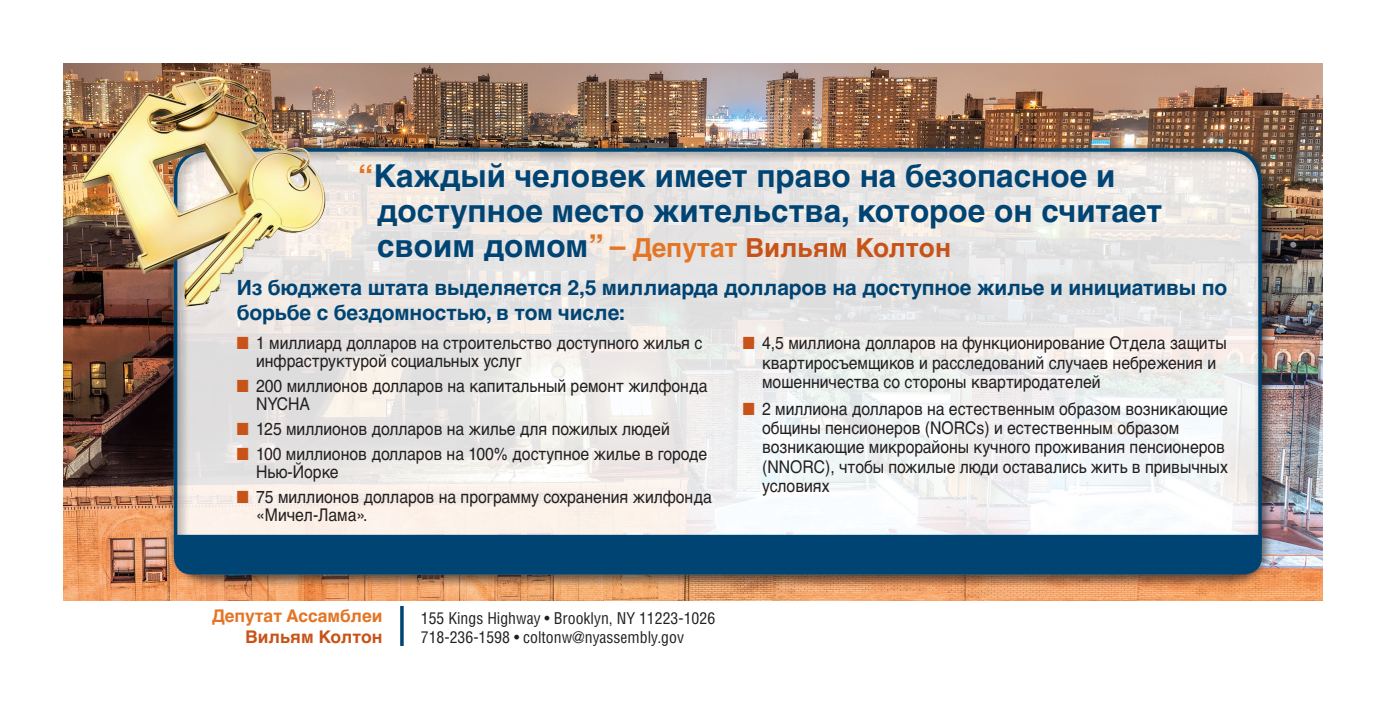
<style>
.page{position:relative;width:1386px;height:709px;background:#fff}
.page>*{position:absolute;margin:0;border:0;box-sizing:border-box;transform-origin:0 0}
.t1{font:700 31.5px/35px "Helvetica Cyr";color:#004473}
.t2{font:700 26.25px "Helvetica Cyr";color:#c75318}
.t3{font:700 21px/25.2px "Helvetica Cyr";letter-spacing:-.01em;color:#004473}
.t4{font:17.5px/19.2px "Helvetica Cyr Upright";color:#231f20;scale:.9 1}
.t5{font:700 17.5px "Helvetica Cyr";color:#e37524}
.t6{font:700 17.5px "Helvetica Cyr";color:#c75318}
.t7{font:condensed 15.75px/18.9px "Helvetica";color:#231f20}
.s1{color:#e37524}
.s2{font-size:31.5px;color:#004473}
.s3{font-size:31.5px;color:#e37524}
.s4{color:#c75318}
</style>
<div class="page">
<img style="left:63px;top:63px;width:1260px;height:538px">
<div style="left:167px;top:142px;width:1107px;height:445px;background:#231f20;opacity:.75"></div>
<svg style="left:400px;top:606px;width:4px;height:40px"></svg>
<div style="left:174px;top:535px;width:1088px;height:39px;background:#004473"></div>
<img style="left:73px;top:63px;width:281px;height:277px">
<h1 class="t1" style="left:377px;top:158px;width:787px;text-indent:-19px"><span class="s1">“</span>Каждый человек имеет право на безопасное и доступное место жительства, которое он считает</h1>
<h2 class="t2" style="left:377px;top:233px;width:576px"><span class="s2">своим домом</span><span class="s3">” –</span> <span class="s1">Депутат</span> Вильям Колтон</h2>
<p class="t3" style="left:237px;top:275px;width:992px">Из бюджета штата выделяется 2,5 миллиарда долларов на доступное жилье и инициативы по борьбе с бездомностью, в том числе:</p>
<p class="t4" style="left:256px;top:334px;width:497px;line-height:17.5px;text-indent:-19px"><span class="s4">■</span> 1 миллиард долларов на строительство доступного жилья с инфраструктурой социальных услуг</p>
<p class="t4" style="left:256px;top:377px;width:503px;line-height:17.5px;text-indent:-19px"><span class="s4">■</span> 200 миллионов долларов на капитальный ремонт жилфонда<br>NYCHA</p>
<p class="t4" style="left:237px;top:419px;width:482px"><span class="s4">■</span> 125 миллионов долларов на жилье для пожилых людей</p>
<p class="t4" style="left:256px;top:445px;width:503px;line-height:17.5px;text-indent:-19px"><span class="s4">■</span> 100 миллионов долларов на 100% доступное жилье в городе<br>Нью-Йорке</p>
<p class="t4" style="left:256px;top:488px;width:508px;line-height:17.5px;text-indent:-19px"><span class="s4">■</span> 75 миллионов долларов на программу сохранения жилфонда «Мичел-Лама».</p>
<p class="t4" style="left:762px;top:333px;width:518px;text-indent:-19px"><span class="s4">■</span> 4,5 миллиона долларов на функционирование Отдела защиты квартиросъемщиков и расследований случаев небрежения и мошенничества со стороны квартиродателей</p>
<p class="t4" style="left:762px;top:399px;width:519px;text-indent:-19px"><span class="s4">■</span> 2 миллиона долларов на естественным образом возникающие общины пенсионеров (NORCs) и естественным образом возникающие микрорайоны кучного проживания пенсионеров (NNORC), чтобы пожилые люди оставались жить в привычных условиях</p>
<p class="t5" style="left:212px;top:605px;width:172px">Депутат Ассамблеи</p>
<p class="t6" style="left:245px;top:626px;width:139px">Вильям Колтон</p>
<p class="t7" style="left:421px;top:608px;width:296px">155 Kings Highway • Brooklyn, NY 11223-1026<br>718-236-1598 • coltonw@nyassembly.gov</p>
</div>
